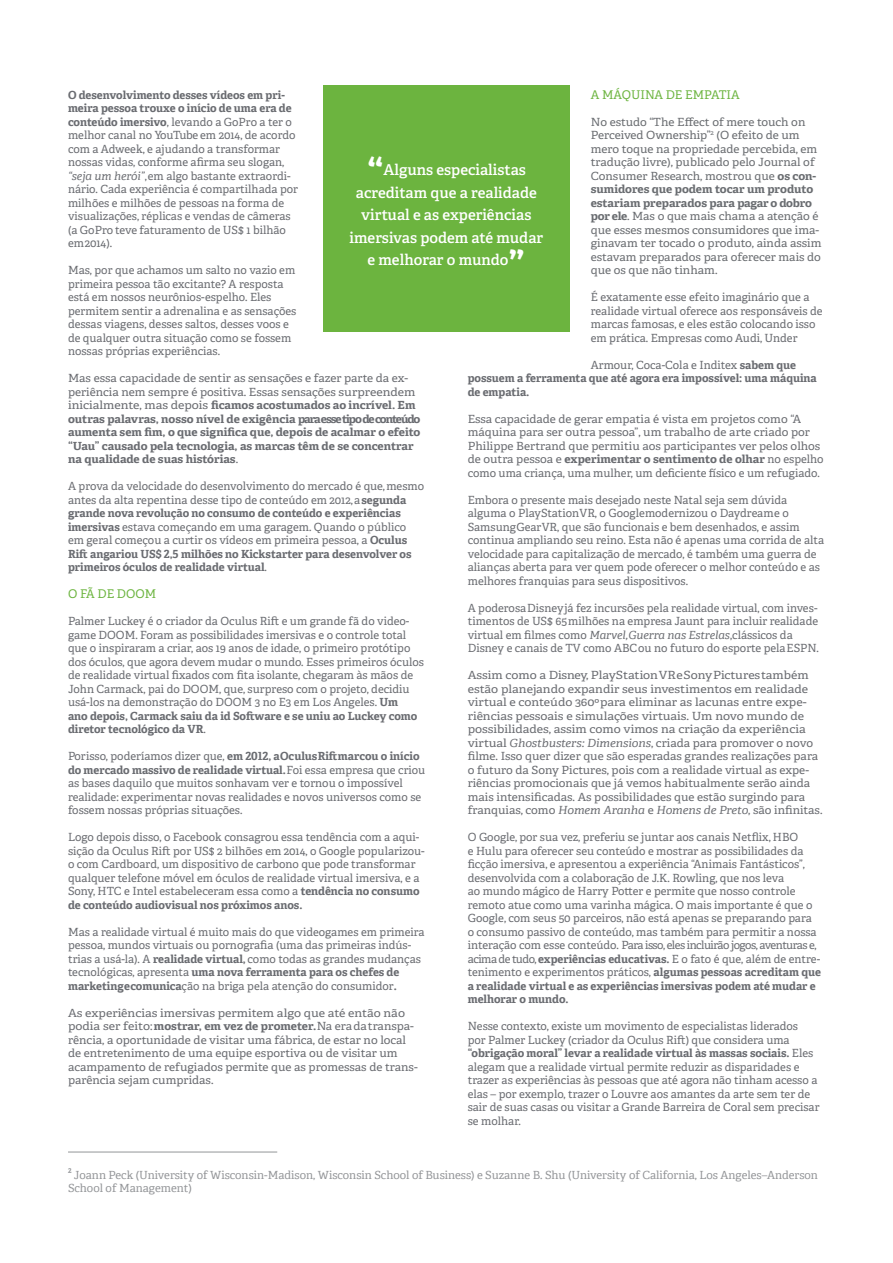
<style>
.page{position:relative;width:893px;height:1263px;background:#fff}
.page>*{position:absolute;margin:0;border:0;box-sizing:border-box;transform-origin:0 0}
.Destacado_cuadrado_v{font:600 46.5px "Adelle";color:#fff}
.Destacado_cuadrado_v-2{font:600 15px "Adelle";color:#fff}
.Subtítulo{font:12px "Adelle";color:#6cb43f}
.texto_corrido{font:11.25px/13.5px "Adelle";color:#6a6c71}
.texto_corrido-2{font:11.25px/13.5px "Adelle";color:#6a6c71;scale:1.1 1}
.texto_corrido-3{font:11.25px/13.5px "Adelle";color:#6a6d71;scale:1.05 1}
.texto_corrido-4{font:700 11.25px/13.5px "Adelle";letter-spacing:-.005em;color:#6a6c71;scale:1.05 1}
.texto_corrido-5{font:11.25px/13.5px "Adelle";color:#6a6c71;scale:1.05 1}
.texto_corrido-6{font:11.25px/13.5px "Adelle";color:#939598}
.texto_corrido-7{font:700 11.25px/13.5px "Adelle";letter-spacing:-.005em;color:#6a6c71}
.texto_corrido-8{font:700 6.6px "Adelle";color:#939598}
.s1{font-weight:700}
.s2{font-weight:400}
.s3{font-style:italic}
</style>
<div class="page">
<div style="left:323px;top:85px;width:246px;height:247px;background:#6cb43f"></div>
<hr style="left:68px;top:1152px;width:209px;height:1px;background:#939598">
<p class="Subtítulo" style="left:591px;top:86px;width:150px">A MÁQUINA DE EMPATIA</p>
<p class="texto_corrido-3" style="left:591px;top:114px;width:221px">No estudo “The Effect of mere touch on Perceived Ownership”<sup>2</sup> (O efeito de um mero toque na propriedade percebida, em tradução livre), publicado pelo Journal of Consumer Research, mostrou que <span class="s1">os con&shy;sumidores que podem tocar um produto estariam preparados para pagar o dobro por ele</span>. Mas o que mais chama a atenção é que esses mesmos consumidores que ima&shy;ginavam ter tocado o produto, ainda assim estavam preparados para oferecer mais do que os que não tinham.</p>
<p class="texto_corrido" style="left:591px;top:290px;width:233px">É exatamente esse efeito imaginário que a realidade virtual oferece aos responsáveis de marcas famosas, e eles estão colocando isso em prática. Empresas como Audi, Under</p>
<p class="texto_corrido-7" style="left:468px;top:357px;width:351px;text-indent:123px"><span class="s2">Armour, Coca-Cola e Inditex</span> sabem que possuem a ferramenta que até agora era impossível: uma máquina de empatia.</p>
<p class="texto_corrido-5" style="left:468px;top:411px;width:340px">Essa capacidade de gerar empatia é vista em projetos como “A máquina para ser outra pessoa”, um trabalho de arte criado por Philippe Bertrand que permitiu aos participantes ver pelos olhos de outra pessoa e <span class="s1">experimentar o sentimento de olhar</span> no espelho como uma criança, uma mulher, um deficiente físico e um refugiado.</p>
<p class="texto_corrido" style="left:468px;top:492px;width:358px">Embora o presente mais desejado neste Natal seja sem dúvida alguma o PlayStation VR, o Google modernizou o Daydream e o Samsung Gear VR, que são funcionais e bem desenhados, e assim continua ampliando seu reino. Esta não é apenas uma corrida de alta velocidade para capitalização de mercado, é também uma guerra de alianças aberta para ver quem pode oferecer o melhor conteúdo e as melhores franquias para seus dispositivos.</p>
<p class="texto_corrido" style="left:468px;top:600px;width:353px">A poderosa Disney já fez incursões pela realidade virtual, com inves&shy;timentos de US$ 65 milhões na empresa Jaunt para incluir realidade virtual em filmes como <span class="s3">Marvel, Guerra nas Estrelas</span>, clássicos da Disney e canais de TV como ABC ou no futuro do esporte pela ESPN.</p>
<p class="texto_corrido-2" style="left:468px;top:668px;width:324px">Assim como a Disney, PlayStation VR e Sony Pictures também estão planejando expandir seus investimentos em realidade virtual e conteúdo 360º para eliminar as lacunas entre expe&shy;riências pessoais e simulações virtuais. Um novo mundo de possibilidades, assim como vimos na criação da experiência virtual <span class="s3">Ghostbusters: Dimensions</span>, criada para promover o novo filme. Isso quer dizer que são esperadas grandes realizações para o futuro da Sony Pictures, pois com a realidade virtual as expe&shy;riências promocionais que já vemos habitualmente serão ainda mais intensificadas. As possibilidades que estão surgindo para franquias, como <span class="s3">Homem Aranha</span> e <span class="s3">Homens de Preto</span>, são infinitas.</p>
<p class="texto_corrido" style="left:468px;top:830px;width:355px">O Google, por sua vez, preferiu se juntar aos canais Netflix, HBO<br>e Hulu para oferecer seu conteúdo e mostrar as possibilidades da ficção imersiva, e apresentou a experiência “Animais Fantásticos”, desenvolvida com a colaboração de J.K. Rowling, que nos leva<br>ao mundo mágico de Harry Potter e permite que nosso controle remoto atue como uma varinha mágica. O mais importante é que o Google, com seus 50 parceiros, não está apenas se preparando para<br>o consumo passivo de conteúdo, mas também para permitir a nossa interação com esse conteúdo. Para isso, eles incluirão jogos, aventuras e, acima de tudo, <span class="s1">experiências educativas.</span> E o fato é que, além de entre&shy;tenimento e experimentos práticos, <span class="s1">algumas pessoas acreditam que a realidade virtual e as experiências imersivas podem até mudar e melhorar o mundo.</span></p>
<p class="texto_corrido" style="left:468px;top:1019px;width:353px">Nesse contexto, existe um movimento de especialistas liderados<br>por Palmer Luckey (criador da Oculus Rift) que considera uma <span class="s1">“obrigação moral” levar a realidade virtual às massas sociais.</span> Eles alegam que a realidade virtual permite reduzir as disparidades e trazer as experiências às pessoas que até agora não tinham acesso a elas – por exemplo, trazer o Louvre aos amantes da arte sem ter de sair de suas casas ou visitar a Grande Barreira de Coral sem precisar se molhar.</p>
<p class="texto_corrido" style="left:68px;top:87px;width:231px"><span class="s1">O desenvolvimento desses vídeos em pri&shy;meira pessoa trouxe o início de uma era de conteúdo imersivo</span>, levando a GoPro a ter o melhor canal no YouTube em 2014, de acordo com a Adweek, e ajudando a transformar nossas vidas, conforme afirma seu slogan, <span class="s3">“seja um herói”</span>, em algo bastante extraordi&shy;nário. Cada experiência é compartilhada por milhões e milhões de pessoas na forma de visualizações, réplicas e vendas de câmeras (a GoPro teve faturamento de US$ 1 bilhão em 2014).</p>
<p class="texto_corrido" style="left:68px;top:263px;width:230px">Mas, por que achamos um salto no vazio em primeira pessoa tão excitante? A resposta está em nossos neurônios-espelho. Eles permitem sentir a adrenalina e as sensações dessas viagens, desses saltos, desses voos e de qualquer outra situação como se fossem nossas próprias experiências.</p>
<p class="texto_corrido-4" style="left:68px;top:371px;width:337px"><span class="s2">Mas essa capacidade de sentir as sensações e fazer parte da ex&shy;periência nem sempre é positiva. Essas sensações surpreendem inicialmente, mas depois</span> ficamos acostumados ao incrível. Em outras palavras, nosso nível de exigência para esse tipo de conteúdo aumenta sem fim, o que significa que, depois de acalmar o efeito “Uau” causado pela tecnologia, as marcas têm de se concentrar na qualidade de suas histórias<span class="s2">.</span></p>
<p class="texto_corrido" style="left:68px;top:479px;width:358px">A prova da velocidade do desenvolvimento do mercado é que, mesmo antes da alta repentina desse tipo de conteúdo em 2012, a <span class="s1">segunda grande nova revolução no consumo de conteúdo e experiências imersivas</span> estava começando em uma garagem. Quando o público em geral começou a curtir os vídeos em primeira pessoa, a <span class="s1">Oculus Rift angariou US$ 2,5 milhões no Kickstarter para desenvolver os primeiros óculos de realidade virtual</span>.</p>
<p class="Subtítulo" style="left:68px;top:585px;width:90px">O FÃ DE DOOM</p>
<p class="texto_corrido" style="left:68px;top:614px;width:357px">Palmer Luckey é o criador da Oculus Rift e um grande fã do video&shy;game DOOM. Foram as possibilidades imersivas e o controle total que o inspiraram a criar, aos 19 anos de idade, o primeiro protótipo dos óculos, que agora devem mudar o mundo. Esses primeiros óculos de realidade virtual fixados com fita isolante, chegaram às mãos de John Carmack, pai do DOOM, que, surpreso com o projeto, decidiu usá-los na demonstração do DOOM 3 no E3 em Los Angeles. <span class="s1">Um<br>ano depois, Carmack saiu da id Software e se uniu ao Luckey como diretor tecnológico da VR</span>.</p>
<p class="texto_corrido" style="left:68px;top:749px;width:359px">Por isso, poderíamos dizer que, <span class="s1">em 2012, a Oculus Rift marcou o início do mercado massivo de realidade virtual.</span> Foi essa empresa que criou as bases daquilo que muitos sonhavam ver e tornou o impossível realidade: experimentar novas realidades e novos universos como se fossem nossas próprias situações.</p>
<p class="texto_corrido" style="left:68px;top:830px;width:358px">Logo depois disso, o Facebook consagrou essa tendência com a aqui&shy;sição da Oculus Rift por US$ 2 bilhões em 2014, o Google popularizou&shy;o com Cardboard, um dispositivo de carbono que pode transformar qualquer telefone móvel em óculos de realidade virtual imersiva, e a Sony, HTC e Intel estabeleceram essa como a <span class="s1">tendência no consumo de conteúdo audiovisual nos próximos anos.</span></p>
<p class="texto_corrido" style="left:68px;top:924px;width:358px">Mas a realidade virtual é muito mais do que videogames em primeira pessoa, mundos virtuais ou pornografia (uma das primeiras indús&shy;trias a usá-la). A <span class="s1">realidade virtual,</span> como todas as grandes mudanças tecnológicas, apresenta <span class="s1">uma nova ferramenta para os chefes de marketing e comunica</span>ção na briga pela atenção do consumidor<span class="s1">.</span></p>
<p class="texto_corrido-2" style="left:68px;top:1005px;width:319px">As experiências imersivas permitem algo que até então não podia ser feito: <span class="s1">mostrar, em vez de prometer.</span> Na era da transpa&shy;rência, a oportunidade de visitar uma fábrica, de estar no local de entretenimento de uma equipe esportiva ou de visitar um acampamento de refugiados permite que as promessas de trans&shy;parência sejam cumpridas.</p>
<p class="Destacado_cuadrado_v" style="left:367px;top:141px;width:18px">“</p>
<p class="Destacado_cuadrado_v-2" style="left:384px;top:159px;width:144px">Alguns especialistas</p>
<p class="Destacado_cuadrado_v-2" style="left:356px;top:182px;width:183px">acreditam que a realidade</p>
<p class="Destacado_cuadrado_v-2" style="left:361px;top:204px;width:172px">virtual e as experiências</p>
<p class="Destacado_cuadrado_v-2" style="left:349px;top:227px;width:195px">imersivas podem até mudar</p>
<p class="Destacado_cuadrado_v-2" style="left:367px;top:249px;width:143px">e melhorar o mundo</p>
<p class="Destacado_cuadrado_v" style="left:508px;top:234px;width:18px">”</p>
<p class="texto_corrido-8" style="left:68px;top:1166px;width:5px">2</p>
<p class="texto_corrido-6" style="left:68px;top:1167px;width:751px;text-indent:6px">Joann Peck (University of Wisconsin-Madison, Wisconsin School of Business) e Suzanne B. Shu (University of California, Los Angeles–Anderson<br>School of Management)</p>
</div>
